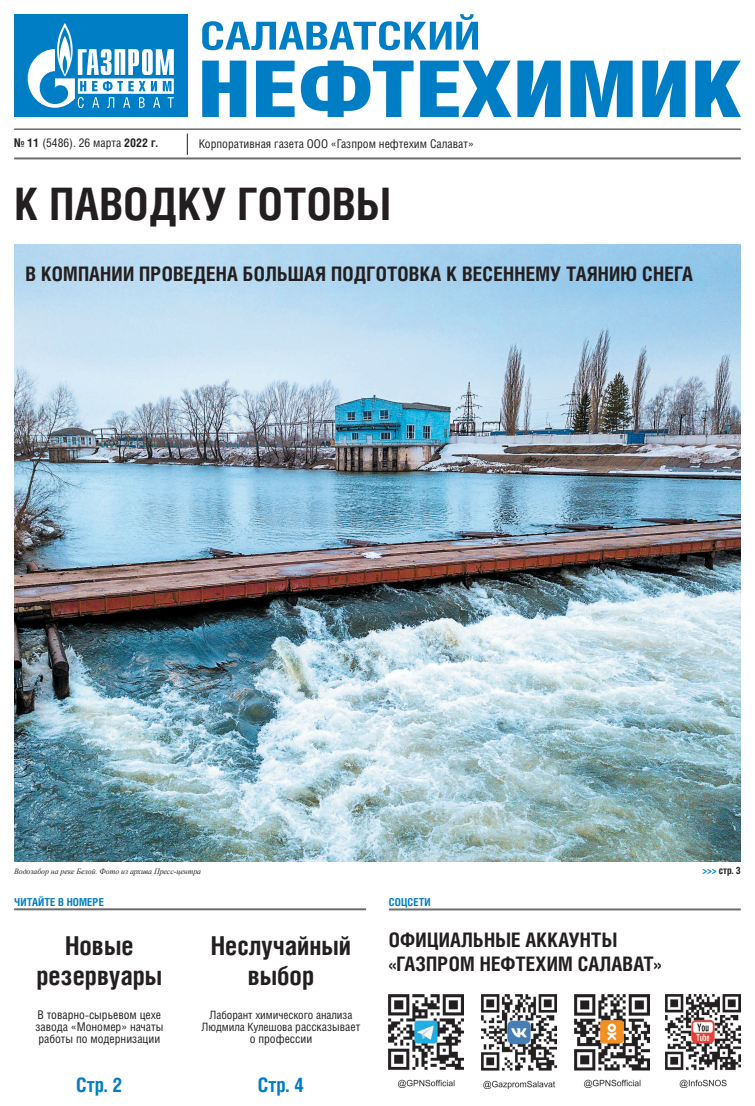
<style>
.page{position:relative;width:755px;height:1106px;background:#fff}
.page>*{position:absolute;margin:0;border:0;box-sizing:border-box;transform-origin:0 0}
.t1{font:700 44.8px "Helios Cond";letter-spacing:.01em;color:#231f20}
.t2{font:700 26px/30px "Helios Cond";color:#231f20;text-align:center}
.t3{font:700 20px/24.2px "Helios Cond";letter-spacing:.01em;color:#231f20}
.t4{font:700 20px "Helios Cond";color:#007ec5}
.t5{font:12px/12.1px "Helios Cond";color:#231f20}
.t6{font:11.5px/12.1px "Helios Cond";letter-spacing:-.005em;color:#231f20;text-align:center}
.t7{font:700 11px "Helios Cond";letter-spacing:.01em;color:#007ec5}
.t8{font:700 10px "Helios Cond";color:#231f20}
.t9{font:italic 8px "Times New Roman";letter-spacing:-.005em;color:#231f20}
.s1{font-weight:700}
.s2{font-size:12px}
.s3{color:#007ec5}
</style>
<div class="page">
<hr style="left:14px;top:129px;width:726px;height:1px;background:#231f20">
<svg style="left:187px;top:134px;width:1px;height:21px"></svg>
<div style="left:14px;top:14px;width:173px;height:103px;background:#007ec5"></div>
<svg style="left:28px;top:23px;width:146px;height:85px"></svg>
<svg style="left:202px;top:14px;width:275px;height:36px"></svg>
<svg style="left:202px;top:61px;width:44px;height:56px"></svg>
<svg style="left:256px;top:61px;width:38px;height:56px"></svg>
<svg style="left:300px;top:61px;width:113px;height:56px"></svg>
<svg style="left:420px;top:61px;width:91px;height:56px"></svg>
<svg style="left:517px;top:61px;width:43px;height:56px;background:#2892ce"></svg>
<svg style="left:570px;top:61px;width:62px;height:56px"></svg>
<svg style="left:642px;top:61px;width:43px;height:56px;background:#2791cd"></svg>
<svg style="left:695px;top:61px;width:45px;height:56px"></svg>
<hr style="left:14px;top:157px;width:726px;height:2px;background:#6c6d70">
<img style="left:481px;top:994px;width:75px;height:94px">
<img style="left:574px;top:994px;width:74px;height:93px">
<img style="left:388px;top:994px;width:75px;height:93px">
<img style="left:665px;top:994px;width:75px;height:93px">
<img style="left:14px;top:244px;width:726px;height:617px">
<hr style="left:14px;top:908px;width:352px;height:2px;background:#6c6d70">
<hr style="left:388px;top:908px;width:352px;height:2px;background:#6c6d70">
<p class="t5" style="left:14px;top:137px;width:145px"><span class="s1">№ 11</span> (5486). 26 марта <span class="s1">2022 г.</span></p>
<p class="t5" style="left:198px;top:137px;width:276px">Корпоративная газета ООО «Газпром нефтехим Салават»</p>
<h1 class="t1" style="left:14px;top:173px;width:378px">К ПАВОДКУ ГОТОВЫ</h1>
<h3 class="t3" style="left:26px;top:261px;width:668px">В КОМПАНИИ ПРОВЕДЕНА БОЛЬШАЯ ПОДГОТОВКА К ВЕСЕННЕМУ ТАЯНИЮ СНЕГА</h3>
<p class="t9" style="left:14px;top:865px;width:188px">Водозабор на реке Белой. Фото из архива Пресс-центра</p>
<p class="t7" style="left:14px;top:894px;width:91px">ЧИТАЙТЕ В НОМЕРЕ</p>
<p class="t7" style="left:388px;top:894px;width:43px">СОЦСЕТИ</p>
<h3 class="t3" style="left:388px;top:927px;width:274px">ОФИЦИАЛЬНЫЕ АККАУНТЫ «ГАЗПРОМ НЕФТЕХИМ САЛАВАТ»</h3>
<h2 class="t2" style="left:36px;top:930px;width:127px">Новые резервуары</h2>
<p class="t5" style="left:35px;top:1008px;width:129px">В товарно-сырьевом цехе завода «Мономер» начаты работы по модернизации</p>
<h3 class="t4" style="left:76px;top:1071px;width:48px">Стр. 2</h3>
<h2 class="t2" style="left:211px;top:930px;width:142px">Неслучайный выбор</h2>
<p class="t6" style="left:201px;top:1009px;width:160px">Лаборант химического анализа<br>Людмила Кулешова <span class="s2">рассказывает</span></p>
<p class="t5" style="left:249px;top:1033px;width:64px">о профессии</p>
<h3 class="t4" style="left:258px;top:1071px;width:48px">Стр. 4</h3>
<p class="t8" style="left:702px;top:863px;width:40px"><span class="s3">&gt;&gt;&gt;</span> стр. 3</p>
</div>
